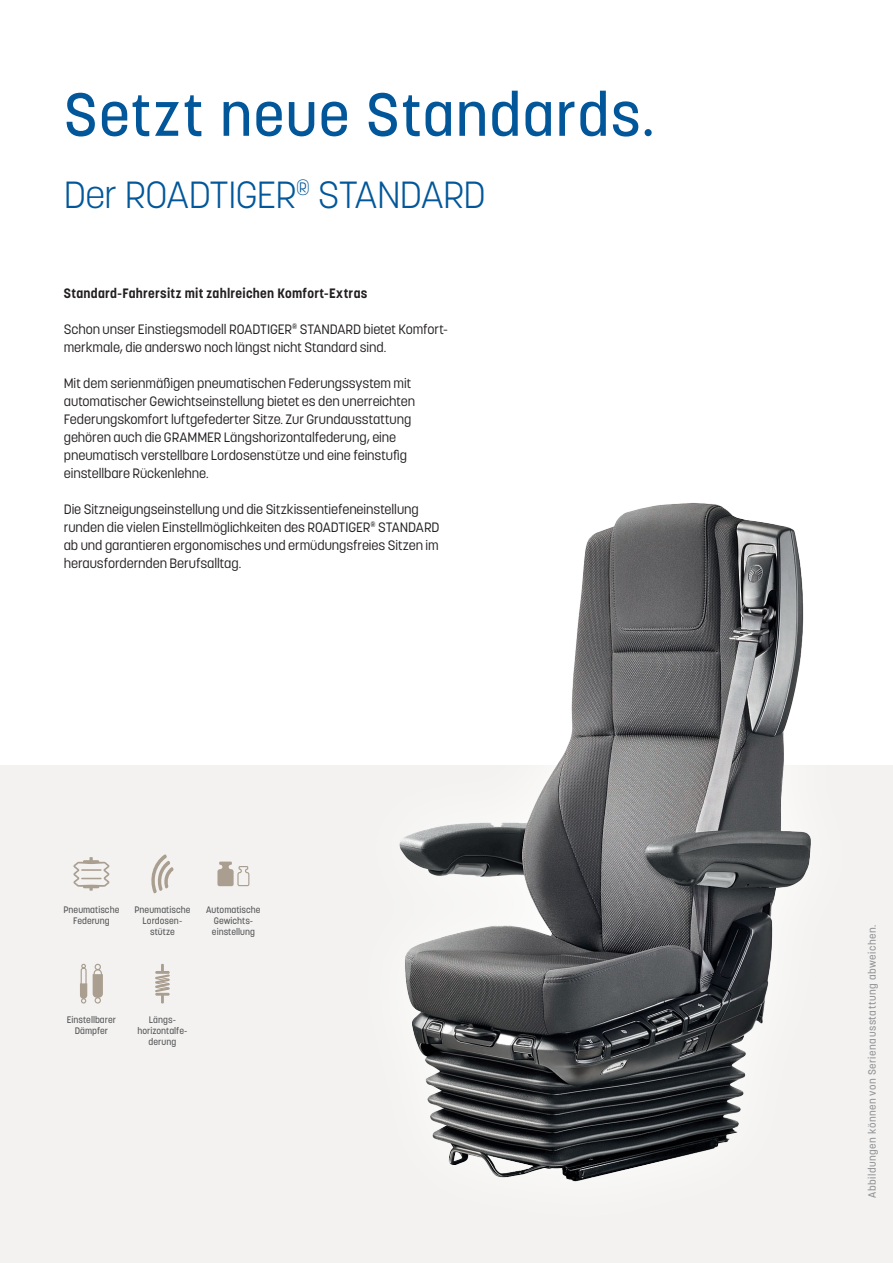
<style>
.page{position:relative;width:893px;height:1263px;background:#fff}
.page>*{position:absolute;margin:0;border:0;box-sizing:border-box;transform-origin:0 0}
.t1{font:500 60px "Korolev";letter-spacing:.015em;color:#01579a}
.t2{font:300 37.5px "Korolev";letter-spacing:-.02em;color:#01579a}
.t3{font:13.5px/18px "Korolev";letter-spacing:-.005em;color:#231f20}
.t4{font:700 13.5px "Korolev";letter-spacing:.02em;color:#231f20}
.t5{font:500 10.5px "Korolev";letter-spacing:.05em;color:#939598}
.t6{font:500 9.3px/11.2px "Korolev";color:#57585a;text-align:center}
</style>
<div class="page">
<div style="left:0;top:766px;width:893px;height:497px;background:#f3f2f0"></div>
<div style="left:340px;top:440px;width:532px;height:801px;background:linear-gradient(to right,#f9f9f8,#f9f9f8)"></div>
<img style="left:379px;top:483px;width:467px;height:718px">
<svg style="left:73px;top:857px;width:36px;height:34px"></svg>
<svg style="left:151px;top:854px;width:22px;height:39px"></svg>
<svg style="left:217px;top:861px;width:32px;height:25px"></svg>
<svg style="left:80px;top:964px;width:7px;height:39px"></svg>
<svg style="left:93px;top:964px;width:10px;height:39px"></svg>
<svg style="left:155px;top:964px;width:15px;height:39px"></svg>
<h1 class="t1" style="left:64px;top:77px;width:592px">Setzt neue Standards.</h1>
<h2 class="t2" style="left:64px;top:171px;width:423px">Der ROADTIGER<sup>®</sup> STANDARD</h2>
<p class="t4" style="left:64px;top:285px;width:305px">Standard-Fahrersitz mit zahlreichen Komfort-Extras</p>
<p class="t3" style="left:64px;top:320px;width:384px">Schon unser Einstiegsmodell ROADTIGER<sup>®</sup> STANDARD bietet Komfort&shy;merkmale, die anderswo noch längst nicht Standard sind.</p>
<p class="t3" style="left:64px;top:374px;width:353px">Mit dem serienmäßigen pneumatischen Federungssystem mit automatischer Gewichtseinstellung bietet es den unerreichten Federungskomfort luftgefederter Sitze. Zur Grundausstattung gehören auch die GRAMMER Längshorizontalfederung, eine pneumatisch verstellbare Lordosenstütze und eine feinstufig einstellbare Rückenlehne.</p>
<p class="t3" style="left:64px;top:500px;width:377px">Die Sitzneigungseinstellung und die Sitzkissentiefeneinstellung runden die vielen Einstellmöglichkeiten des ROADTIGER<sup>®</sup> STANDARD ab und garantieren ergonomisches und ermüdungsfreies Sitzen im herausfordernden Berufsalltag.</p>
<p class="t6" style="left:63px;top:904px;width:57px">Pneumatische<br>Federung</p>
<p class="t6" style="left:134px;top:904px;width:57px">Pneumatische<br>Lordosen&shy;stütze</p>
<p class="t6" style="left:206px;top:904px;width:56px">Automatische<br>Gewichts&shy;einstellung</p>
<p class="t6" style="left:67px;top:1014px;width:51px">Einstellbarer<br>Dämpfer</p>
<p class="t6" style="left:137px;top:1014px;width:51px">Längs&shy;horizontalfe&shy;derung</p>
<p class="t5" style="left:866px;top:1198px;width:275px;rotate:-90deg">Abbildungen können von Serienausstattung abweichen.</p>
</div>
